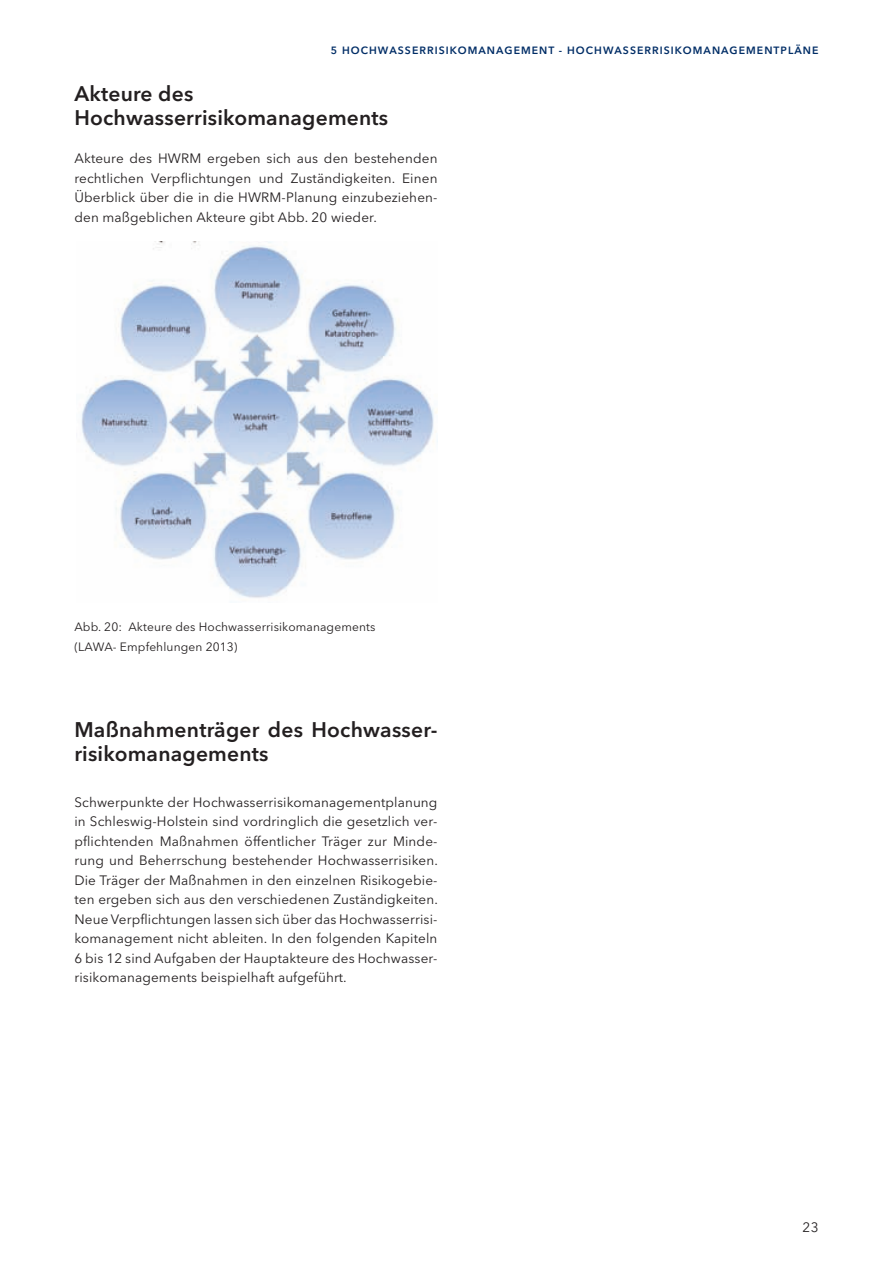
<style>
.page{position:relative;width:893px;height:1263px;background:#fff}
.page>*{position:absolute;margin:0;border:0;box-sizing:border-box;transform-origin:0 0}
.t1{font:600 21px/24px "Avenir Next LT Pro";letter-spacing:.01em;color:#231f20}
.t2{font:13.5px/19.5px "Avenir Next LT Pro";letter-spacing:.01em;color:#231f20;text-align:justify}
.t3{font:12px/19.5px "Avenir Next LT Pro";letter-spacing:.01em;color:#231f20}
.t4{font:600 10.5px "Avenir Next LT Pro";letter-spacing:.1em;color:#002d66}
</style>
<div class="page">
<img style="left:81px;top:241px;width:356px;height:357px">
<p class="t4" style="left:331px;top:44px;width:75px">5 Hochwasserrisik</p>
<p class="t4" style="left:458px;top:44px;width:173px">omanagement - Hochwasserrisik</p>
<p class="t4" style="left:683px;top:44px;width:136px">omanagementpläne</p>
<h1 class="t1" style="left:74px;top:81px;width:315px">Akteure des<br>Hochwasserrisikomanagements</h1>
<p class="t2" style="left:74px;top:149px;width:365px">Akteure des HWRM ergeben sich aus den bestehenden rechtlichen Verpflichtungen und Zuständigkeiten. Einen Überblick über die in die HWRM-Planung einzubeziehen&shy;den maßgeblichen Akteure gibt Abb. 20 wieder.</p>
<p class="t3" style="left:74px;top:617px;width:302px">Abb. 20: Akteure des Hochwasserrisikomanagements (LAWA- Empfehlungen 2013)</p>
<h1 class="t1" style="left:74px;top:718px;width:365px">Maßnahmenträger des Hochwasser&shy;risikomanagements</h1>
<p class="t2" style="left:74px;top:792px;width:365px">Schwerpunkte der Hochwasserrisikomanagementplanung in Schleswig-Holstein sind vordringlich die gesetzlich ver&shy;pflichtenden Maßnahmen öffentlicher Träger zur Minde&shy;rung und Beherrschung bestehender Hochwasserrisiken.<br>Die Träger der Maßnahmen in den einzelnen Risikogebie&shy;ten ergeben sich aus den verschiedenen Zuständigkeiten.<br>Neue Verpflichtungen lassen sich über das Hochwasserrisi&shy;komanagement nicht ableiten. In den folgenden Kapiteln 6 bis 12 sind Aufgaben der Hauptakteure des Hochwasser&shy;risikomanagements beispielhaft aufgeführt.</p>
<p class="t2" style="left:803px;top:1217px;width:17px">23</p>
</div>
